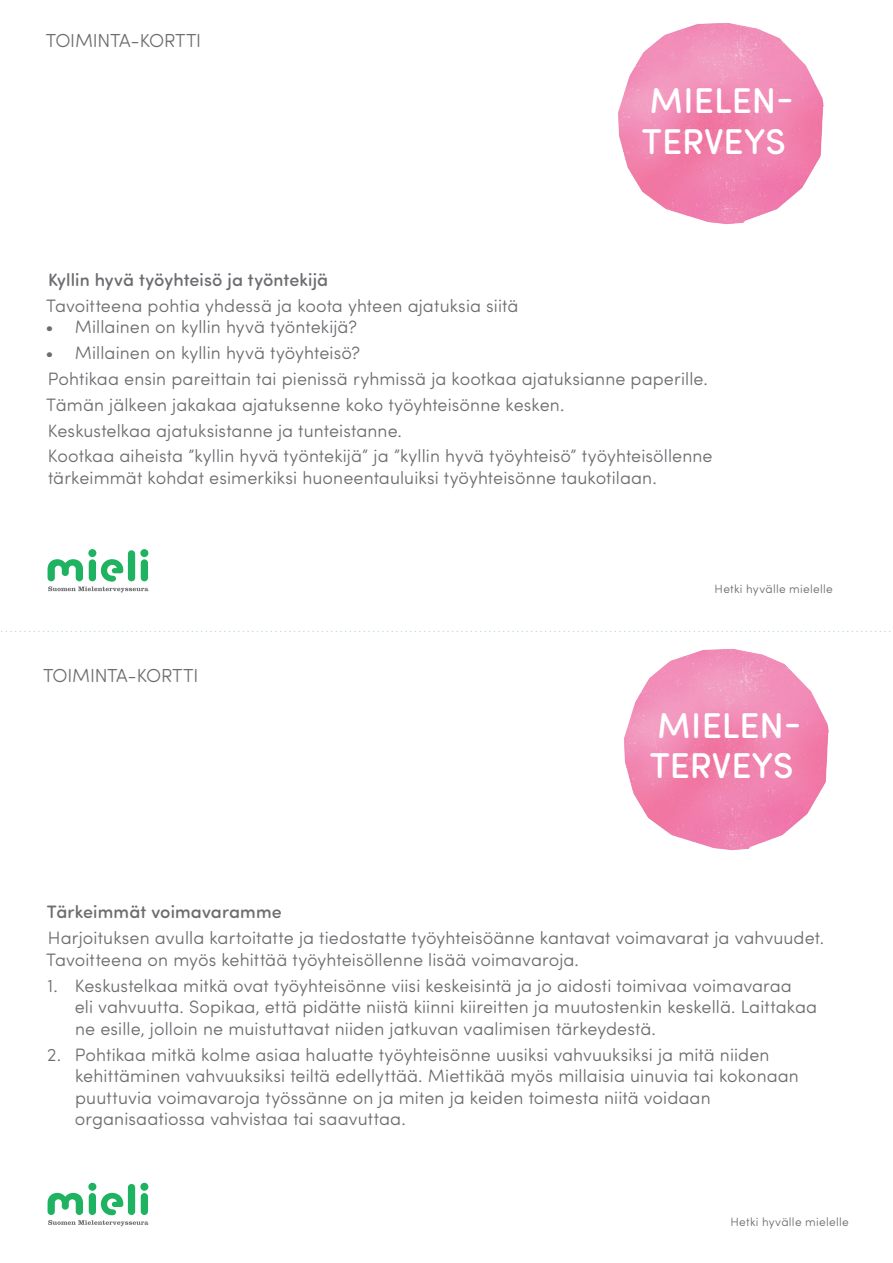
<style>
.page{position:relative;width:893px;height:1263px;background:#fff}
.page>*{position:absolute;margin:0;border:0;box-sizing:border-box;transform-origin:0 0}
.t1{font:500 36px/40.5px "Sofia Pro Soft";color:#fff}
.t2{font:300 18.9px "Sofia Pro Soft";letter-spacing:-.015em;color:#6c6d70}
.Kysymys_keskelle_kor{font:300 18px/21.6px "Sofia Pro Soft";letter-spacing:.005em;color:#6c6d70}
.Kysymys_keskelle_kor-2{font:500 18px "Sofia Pro Soft";letter-spacing:.01em;color:#6c6d70}
.t3{font:300 12px "Sofia Pro Soft";letter-spacing:.025em;color:#6c6d70}
</style>
<div class="page">
<img style="left:624px;top:648px;width:205px;height:202px">
<div style="left:128px;top:550px;width:7px;height:31px;background:#1eb261;border-radius:4px"></div>
<div style="left:88px;top:549px;width:8px;height:8px;background:#1eb261;border-radius:50%"></div>
<div style="left:140px;top:549px;width:8px;height:8px;background:#1eb261;border-radius:50%"></div>
<svg style="left:48px;top:559px;width:100px;height:33px"></svg>
<svg style="left:1px;top:631px;width:890px;height:1px"></svg>
<img style="left:618px;top:22px;width:206px;height:202px">
<div style="left:128px;top:1184px;width:7px;height:31px;background:#1eb261;border-radius:4px"></div>
<div style="left:88px;top:1183px;width:8px;height:8px;background:#1eb261;border-radius:50%"></div>
<div style="left:140px;top:1183px;width:8px;height:8px;background:#1eb261;border-radius:50%"></div>
<svg style="left:48px;top:1192px;width:100px;height:34px"></svg>
<p class="t2" style="left:46px;top:27px;width:157px">TOIMINTA-KORTTI</p>
<h1 class="t1" style="left:642px;top:78px;width:153px">MIELEN-<br>TERVEYS</h1>
<p class="Kysymys_keskelle_kor-2" style="left:48px;top:266px;width:282px">Kyllin hyvä työyhteisö ja työntekijä</p>
<p class="Kysymys_keskelle_kor" style="left:46px;top:294px;width:474px">Tavoitteena pohtia yhdessä ja koota yhteen ajatuksia siitä</p>
<p class="Kysymys_keskelle_kor" style="left:45px;top:315px;width:313px">• Millainen on kyllin hyvä työntekijä?</p>
<p class="Kysymys_keskelle_kor" style="left:45px;top:341px;width:316px">• Millainen on kyllin hyvä työyhteisö?</p>
<p class="Kysymys_keskelle_kor" style="left:48px;top:367px;width:661px">Pohtikaa ensin pareittain tai pienissä ryhmissä ja kootkaa ajatuksianne paperille.</p>
<p class="Kysymys_keskelle_kor" style="left:46px;top:393px;width:520px">Tämän jälkeen jakakaa ajatuksenne koko työyhteisönne kesken.</p>
<p class="Kysymys_keskelle_kor" style="left:48px;top:419px;width:356px">Keskustelkaa ajatuksistanne ja tunteistanne.</p>
<p class="Kysymys_keskelle_kor" style="left:48px;top:444px;width:666px">Kootkaa aiheista ”kyllin hyvä työntekijä” ja ”kyllin hyvä työyhteisö” työyhteisöllenne</p>
<p class="Kysymys_keskelle_kor" style="left:48px;top:466px;width:610px">tärkeimmät kohdat esimerkiksi huoneentauluiksi työyhteisönne taukotilaan.</p>
<p class="t2" style="left:43px;top:663px;width:157px">TOIMINTA-KORTTI</p>
<p class="t3" style="left:714px;top:580px;width:120px">Hetki hyvälle mielelle</p>
<h1 class="t1" style="left:650px;top:702px;width:153px">MIELEN-<br>TERVEYS</h1>
<p class="Kysymys_keskelle_kor-2" style="left:47px;top:899px;width:236px">Tärkeimmät voimavaramme</p>
<p class="Kysymys_keskelle_kor" style="left:46px;top:926px;width:779px">Harjoituksen avulla kartoitatte ja tiedostatte työyhteisöänne kantavat voimavarat ja vahvuudet.<br>Tavoitteena on myös kehittää työyhteisöllenne lisää voimavaroja.</p>
<p class="Kysymys_keskelle_kor" style="left:75px;top:974px;width:744px;text-indent:-27px">1. Keskustelkaa mitkä ovat työyhteisönne viisi keskeisintä ja jo aidosti toimivaa voimavaraa<br>eli vahvuutta. Sopikaa, että pidätte niistä kiinni kiireitten ja muutostenkin keskellä. Laittakaa ne esille, jolloin ne muistuttavat niiden jatkuvan vaalimisen tärkeydestä.</p>
<p class="Kysymys_keskelle_kor" style="left:75px;top:1043px;width:726px;text-indent:-28px">2. Pohtikaa mitkä kolme asiaa haluatte työyhteisönne uusiksi vahvuuksiksi ja mitä niiden kehittäminen vahvuuksiksi teiltä edellyttää. Miettikää myös millaisia uinuvia tai kokonaan puuttuvia voimavaroja työssänne on ja miten ja keiden toimesta niitä voidaan organisaatiossa vahvistaa tai saavuttaa.</p>
<p class="t3" style="left:730px;top:1214px;width:120px">Hetki hyvälle mielelle</p>
</div>
